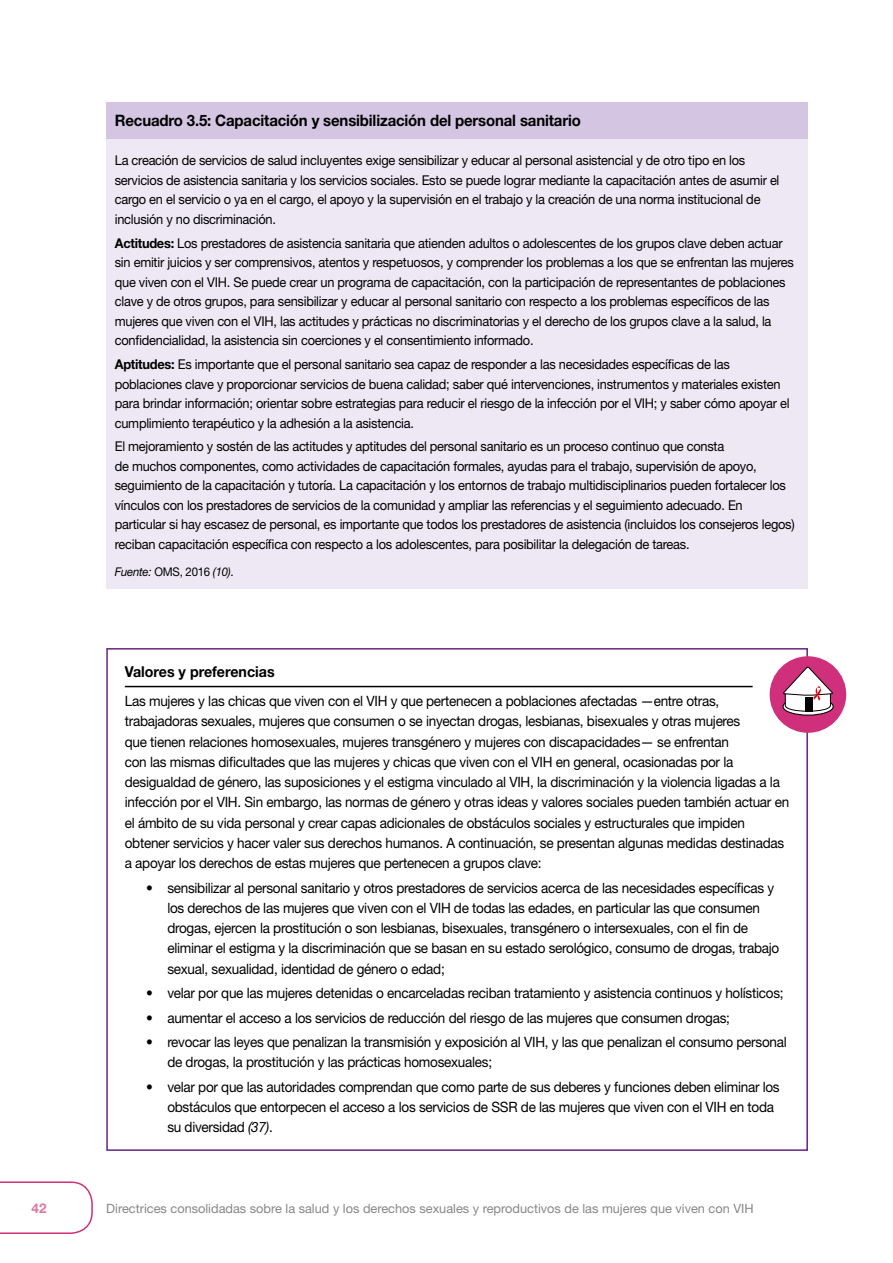
<style>
.page{position:relative;width:893px;height:1263px;background:#fff}
.page>*{position:absolute;margin:0;border:0;box-sizing:border-box;transform-origin:0 0}
.box_title{font:700 15.75px "Helvetica Neue LT Std";letter-spacing:-.01em;color:#000;scale:.95 1}
.Values_and___title{font:700 15px "Helvetica Neue LT Std";color:#000;scale:.95 1}
.values_and_preferenc{font:14.25px/20.2px "Helvetica Neue LT Std";letter-spacing:-.02em;color:#000;scale:.95 1}
.box_text{font:13.5px/19.5px "Helvetica Neue LT Std";letter-spacing:-.02em;color:#000;scale:.95 1}
.t1{font:700 13.5px "Helvetica Neue LT Std";color:#dd79a4}
.t2{font:12.75px "Helvetica Neue LT Std";color:#878787}
.source{font:italic 12px "Helvetica Neue LT Std";letter-spacing:-.02em;color:#000;scale:.95 1}
.s1{font-weight:700}
.s2{font-style:normal}
.s3{font-style:italic}
</style>
<div class="page">
<svg style="left:0;top:1181px;width:93px;height:53px"></svg>
<div style="left:106px;top:102px;width:702px;height:37px;background:#d4c6e2"></div>
<div style="left:106px;top:139px;width:702px;height:450px;background:#eee8f5"></div>
<hr style="left:125px;top:686px;width:628px;height:1px;background:#000">
<div style="left:770px;top:656px;width:76px;height:77px;background:#d02f7c;border-radius:50%"></div>
<svg style="left:782px;top:697px;width:52px;height:19px"></svg>
<svg style="left:783px;top:666px;width:50px;height:47px"></svg>
<div style="left:805px;top:697px;width:8px;height:14px;background:#000"></div>
<p class="box_title" style="left:115px;top:111px;width:492px">Recuadro 3.5: Capacitación y sensibilización del personal sanitario</p>
<p class="box_text" style="left:115px;top:151px;width:701px">La creación de servicios de salud incluyentes exige sensibilizar y educar al personal asistencial y de otro tipo en los servicios de asistencia sanitaria y los servicios sociales. Esto se puede lograr mediante la capacitación antes de asumir el cargo en el servicio o ya en el cargo, el apoyo y la supervisión en el trabajo y la creación de una norma institucional de inclusión y no discriminación.</p>
<p class="box_text" style="left:115px;top:233px;width:716px"><span class="s1">Actitudes:</span> Los prestadores de asistencia sanitaria que atienden adultos o adolescentes de los grupos clave deben actuar sin emitir juicios y ser comprensivos, atentos y respetuosos, y comprender los problemas a los que se enfrentan las mujeres que viven con el VIH. Se puede crear un programa de capacitación, con la participación de representantes de poblaciones clave y de otros grupos, para sensibilizar y educar al personal sanitario con respecto a los problemas específicos de las mujeres que viven con el VIH, las actitudes y prácticas no discriminatorias y el derecho de los grupos clave a la salud, la confidencialidad, la asistencia sin coerciones y el consentimiento informado.</p>
<p class="box_text" style="left:115px;top:354px;width:712px"><span class="s1">Aptitudes:</span> Es importante que el personal sanitario sea capaz de responder a las necesidades específicas de las poblaciones clave y proporcionar servicios de buena calidad; saber qué intervenciones, instrumentos y materiales existen para brindar información; orientar sobre estrategias para reducir el riesgo de la infección por el VIH; y saber cómo apoyar el cumplimiento terapéutico y la adhesión a la asistencia.</p>
<p class="box_text" style="left:115px;top:436px;width:643px">El mejoramiento y sostén de las actitudes y aptitudes del personal sanitario es un proceso continuo que consta</p>
<p class="box_text" style="left:115px;top:456px;width:717px">de muchos componentes, como actividades de capacitación formales, ayudas para el trabajo, supervisión de apoyo, seguimiento de la capacitación y tutoría. La capacitación y los entornos de trabajo multidisciplinarios pueden fortalecer los vínculos con los prestadores de servicios de la comunidad y ampliar las referencias y el seguimiento adecuado. En particular si hay escasez de personal, es importante que todos los prestadores de asistencia (incluidos los consejeros legos) reciban capacitación específica con respecto a los adolescentes, para posibilitar la delegación de tareas.</p>
<p class="source" style="left:115px;top:564px;width:127px">Fuente: <span class="s2">OMS, 2016</span> (10)<span class="s2">.</span></p>
<p class="Values_and___title" style="left:125px;top:663px;width:159px">Valores y preferencias</p>
<p class="values_and_preferenc" style="left:125px;top:691px;width:701px">Las mujeres y las chicas que viven con el VIH y que pertenecen a poblaciones afectadas —entre otras, trabajadoras sexuales, mujeres que consumen o se inyectan drogas, lesbianas, bisexuales y otras mujeres<br>que tienen relaciones homosexuales, mujeres transgénero y mujeres con discapacidades— se enfrentan<br>con las mismas dificultades que las mujeres y chicas que viven con el VIH en general, ocasionadas por la desigualdad de género, las suposiciones y el estigma vinculado al VIH, la discriminación y la violencia ligadas a la infección por el VIH. Sin embargo, las normas de género y otras ideas y valores sociales pueden también actuar en el ámbito de su vida personal y crear capas adicionales de obstáculos sociales y estructurales que impiden obtener servicios y hacer valer sus derechos humanos. A continuación, se presentan algunas medidas destinadas a apoyar los derechos de estas mujeres que pertenecen a grupos clave:</p>
<p class="values_and_preferenc" style="left:167px;top:877px;width:646px;text-indent:-21px">• sensibilizar al personal sanitario y otros prestadores de servicios acerca de las necesidades específicas y los derechos de las mujeres que viven con el VIH de todas las edades, en particular las que consumen drogas, ejercen la prostitución o son lesbianas, bisexuales, transgénero o intersexuales, con el fin de eliminar el estigma y la discriminación que se basan en su estado serológico, consumo de drogas, trabajo sexual, sexualidad, identidad de género o edad;</p>
<p class="values_and_preferenc" style="left:146px;top:983px;width:673px">• velar por que las mujeres detenidas o encarceladas reciban tratamiento y asistencia continuos y holísticos;</p>
<p class="values_and_preferenc" style="left:146px;top:1007px;width:616px">• aumentar el acceso a los servicios de reducción del riesgo de las mujeres que consumen drogas;</p>
<p class="values_and_preferenc" style="left:167px;top:1032px;width:654px;text-indent:-21px">• revocar las leyes que penalizan la transmisión y exposición al VIH, y las que penalizan el consumo personal de drogas, la prostitución y las prácticas homosexuales;</p>
<p class="values_and_preferenc" style="left:167px;top:1076px;width:646px;text-indent:-21px">• velar por que las autoridades comprendan que como parte de sus deberes y funciones deben eliminar los obstáculos que entorpecen el acceso a los servicios de SSR de las mujeres que viven con el VIH en toda su diversidad <span class="s3">(37)</span>.</p>
<p class="t1" style="left:31px;top:1199px;width:17px">42</p>
<p class="t2" style="left:106px;top:1201px;width:649px">Directrices consolidadas sobre la salud y los derechos sexuales y reproductivos de las mujeres que viven con VIH</p>
</div>
